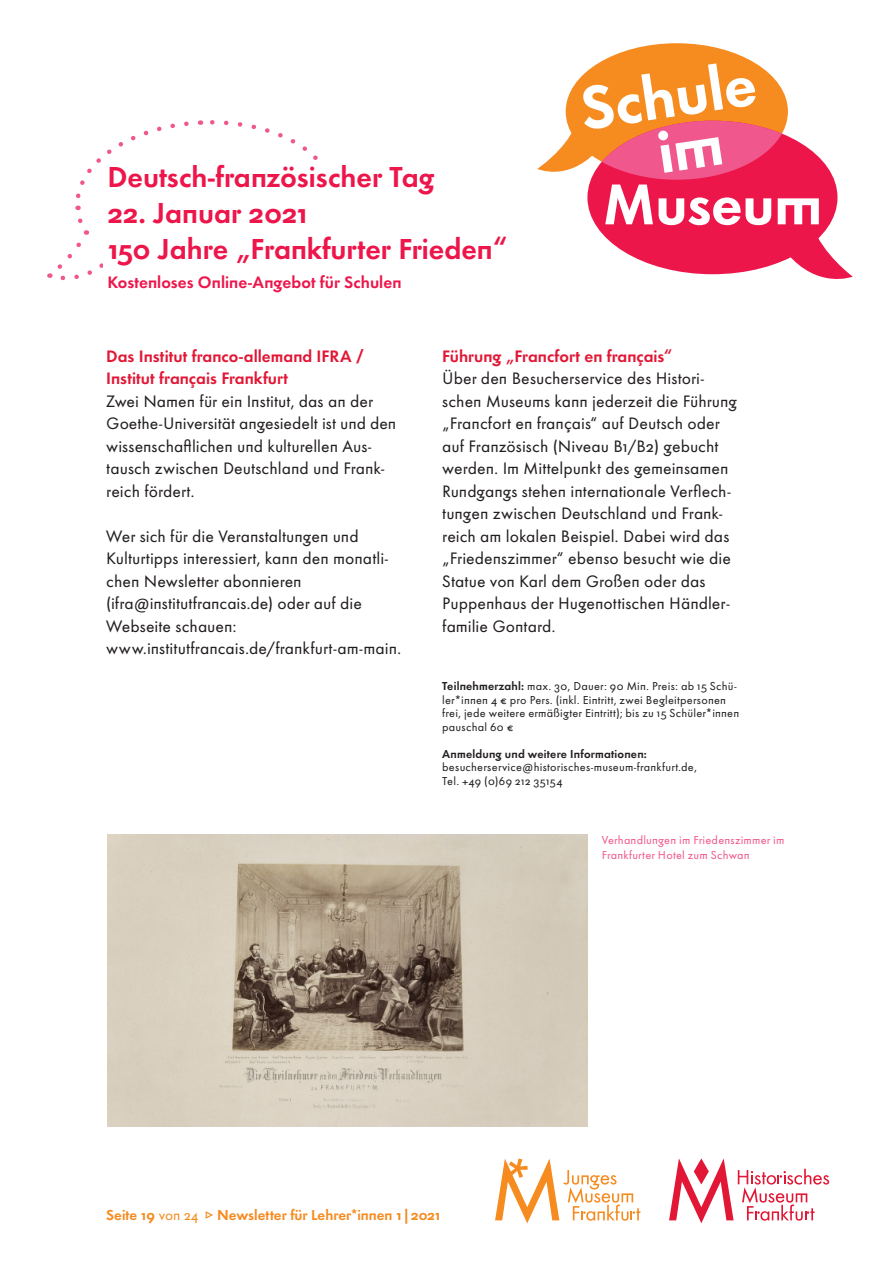
<style>
.page{position:relative;width:893px;height:1263px;background:#fff}
.page>*{position:absolute;margin:0;border:0;box-sizing:border-box;transform-origin:0 0}
.t1{font:30px "Futura HMF Demi Bold Os F";color:#ed164b}
.Fließtext{font:17.25px/22.5px "Futura HMF Book Os F";color:#231f20}
.t2{font:17.25px/22.5px "Futura HMF Demi Bold Os F";color:#e21736}
.Subhead_klein{font:17.25px "Futura HMF Demi Bold Os F";color:#ed164b}
.t3{font:15px "Futura HMF Demi Bold Os F";color:#f68b1f}
.t4{font:12px/13.5px "Futura HMF Book Os F";letter-spacing:.015em;color:#231f20}
.BU{font:12px/15px "Futura HMF Book Os F";letter-spacing:.015em;color:#f0588d}
.t5{font:12px "Futura HMF Demi Bold Os F";letter-spacing:.015em;color:#231f20}
.s1{font-family:"Futura HMF Demi Bold Os F"}
.s2{font-family:"Futura HMF Book Os F"}
</style>
<div class="page">
<svg style="left:495px;top:1158px;width:145px;height:65px"></svg>
<svg style="left:669px;top:1158px;width:160px;height:65px"></svg>
<svg style="left:49px;top:120px;width:269px;height:161px"></svg>
<img style="left:107px;top:835px;width:480px;height:291px">
<div style="left:105px;top:162px;width:434px;height:137px;background:#fff"></div>
<div style="left:566px;top:43px;width:222px;height:137px;background:#f68b1f;border-radius:50%"></div>
<svg style="left:537px;top:63px;width:316px;height:216px"></svg>
<p class="t1" style="left:107px;top:157px;width:329px">Deutsch-französischer Tag</p>
<p class="t1" style="left:107px;top:193px;width:203px">22. Januar 2021</p>
<p class="t1" style="left:107px;top:229px;width:402px">150 Jahre „Frankfurter Frieden“</p>
<p class="Subhead_klein" style="left:107px;top:271px;width:295px">Kostenloses Online-Angebot für Schulen</p>
<p class="t2" style="left:106px;top:344px;width:260px">Das Institut franco-allemand IFRA /<br>Institut français Frankfurt</p>
<p class="Fließtext" style="left:106px;top:389px;width:292px">Zwei Namen für ein Institut, das an der Goethe-Universität angesiedelt ist und den wissenschaftlichen und kulturellen Aus&shy;tausch zwischen Deutschland und Frank&shy;reich fördert.</p>
<p class="Fließtext" style="left:106px;top:524px;width:296px">Wer sich für die Veranstaltungen und Kulturtipps interessiert, kann den monatli&shy;chen Newsletter abonnieren (ifra@institutfrancais.de) oder auf die Webseite schauen: www.institutfrancais.de/frankfurt-am-main.</p>
<p class="t2" style="left:442px;top:344px;width:232px">Führung „Francfort en français“</p>
<p class="Fließtext" style="left:442px;top:367px;width:296px">Über den Besucherservice des Histori&shy;schen Museums kann jederzeit die Führung „Francfort en français“ auf Deutsch oder auf Französisch (Niveau B1/B2) gebucht werden. Im Mittelpunkt des gemeinsamen Rundgangs stehen internationale Verflech&shy;tungen zwischen Deutschland und Frank&shy;reich am lokalen Beispiel. Dabei wird das „Friedenszimmer“ ebenso besucht wie die Statue von Karl dem Großen oder das Puppenhaus der Hugenottischen Händler&shy;familie Gontard.</p>
<p class="t4" style="left:442px;top:679px;width:299px"><span class="s1">Teilnehmerzahl:</span> max. 30, Dauer: 90 Min. Preis: ab 15 Schü&shy;ler*innen 4 € pro Pers. (inkl. Eintritt, zwei Begleitpersonen frei, jede weitere ermäßigter Eintritt); bis zu 15 Schüler*innen pauschal 60 €</p>
<p class="t5" style="left:442px;top:746px;width:206px">Anmeldung und weitere Informationen:</p>
<p class="t4" style="left:442px;top:760px;width:256px">besucherservice@historisches-museum-frankfurt.de,<br>Tel. +49 (0)69 212 35154</p>
<p class="BU" style="left:602px;top:832px;width:184px">Verhandlungen im Friedenszimmer im<br>Frankfurter Hotel zum Schwan</p>
<p class="t3" style="left:106px;top:1205px;width:336px">Seite 19 <span class="s2">von 24</span> Newsletter für Lehrer*innen 1|2021</p>
</div>
